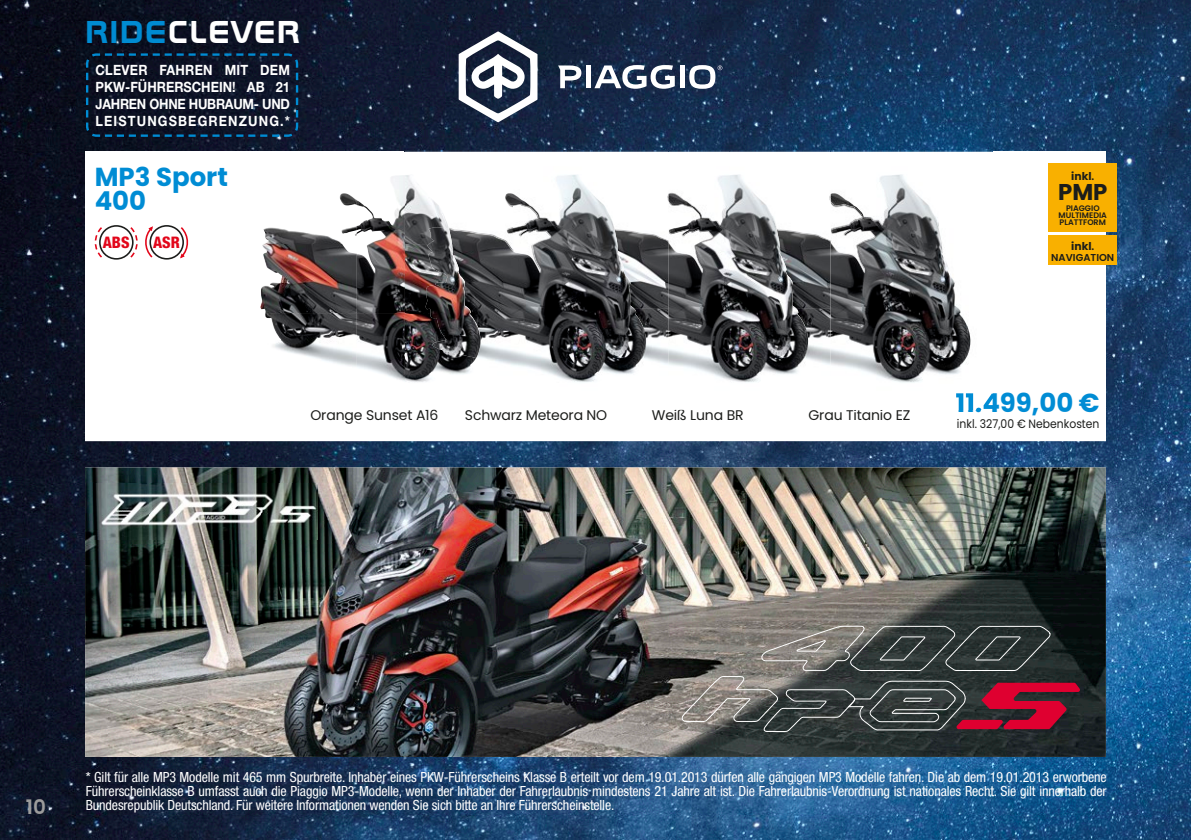
<style>
.page{position:relative;width:1191px;height:840px;background:#fff}
.page>*{position:absolute;margin:0;border:0;box-sizing:border-box;transform-origin:0 0}
.t1{font:700 32px "Space BT";letter-spacing:.075em;color:#fff}
.t2{font:700 26px/24px "Poppins";color:#008cd4}
.t3{font:700 22.8px "Poppins";color:#1c1d1b}
.t4{font:600 20px "Poppins";color:#9c9c9c}
.t5{font:800 condensed 16px "Helvetica Neue LT Pro";color:#e2061a}
.t6{font:700 14.2px/17px "Helvetica Neue LT Pro";color:#fff;text-align:justify;scale:.9 1}
.t7{font:condensed 14px/14px "Helvetica Neue LT Pro";letter-spacing:-.01em;color:#fff;text-align:justify}
.t8{font:14px "Poppins";letter-spacing:-.01em;color:#1c1d1b}
.t9{font:12px "Poppins";color:#1c1d1b;scale:.9 1}
.t10{font:700 10.8px "Poppins";color:#1c1d1b}
.t11{font:600 10px "Poppins";color:#1c1d1b}
.t12{font:600 8px/7.2px "Poppins";color:#1c1d1b;text-align:center}
.s1{color:#008bd2}
.s2{font-weight:600}
</style>
<div class="page">
<img style="left:0;top:0;width:1191px;height:839px">
<svg style="left:85px;top:152px;width:1021px;height:289px"></svg>
<div style="left:100px;top:226px;width:33px;height:33px;background:#fff;border-radius:50%"></div>
<div style="left:99px;top:225px;width:35px;height:34px;border:2px solid #1c1d1b;border-radius:50%"></div>
<svg style="left:93px;top:225px;width:11px;height:34px"></svg>
<div style="left:150px;top:226px;width:33px;height:33px;background:#fff;border-radius:50%"></div>
<div style="left:149px;top:225px;width:35px;height:34px;border:2px solid #1c1d1b;border-radius:50%"></div>
<svg style="left:179px;top:225px;width:10px;height:34px"></svg>
<svg style="left:129px;top:225px;width:25px;height:34px"></svg>
<img style="left:729px;top:151px;width:263px;height:1px">
<img style="left:830px;top:152px;width:108px;height:121px">
<img style="left:938px;top:152px;width:54px;height:257px">
<img style="left:830px;top:371px;width:108px;height:38px">
<img style="left:956px;top:392px;width:36px;height:17px">
<img style="left:830px;top:409px;width:79px;height:1px">
<img style="left:830px;top:174px;width:71px;height:61px">
<img style="left:668px;top:151px;width:61px;height:122px">
<img style="left:668px;top:368px;width:61px;height:41px">
<img style="left:668px;top:409px;width:61px;height:1px">
<img style="left:729px;top:152px;width:101px;height:64px">
<img style="left:772px;top:216px;width:5px;height:26px">
<img style="left:763px;top:358px;width:40px;height:17px">
<svg style="left:729px;top:409px;width:14px;height:1px"></svg>
<svg style="left:809px;top:409px;width:21px;height:1px"></svg>
<img style="left:777px;top:194px;width:53px;height:115px">
<img style="left:796px;top:308px;width:34px;height:58px">
<img style="left:668px;top:174px;width:71px;height:61px">
<img style="left:405px;top:151px;width:263px;height:1px">
<img style="left:405px;top:152px;width:108px;height:64px">
<img style="left:513px;top:152px;width:54px;height:121px">
<img style="left:447px;top:216px;width:66px;height:35px">
<img style="left:436px;top:358px;width:40px;height:17px">
<img style="left:513px;top:367px;width:54px;height:42px">
<img style="left:567px;top:152px;width:101px;height:64px">
<img style="left:610px;top:216px;width:4px;height:26px">
<img style="left:601px;top:358px;width:40px;height:17px">
<svg style="left:652px;top:409px;width:16px;height:1px"></svg>
<img style="left:614px;top:194px;width:54px;height:115px">
<img style="left:634px;top:308px;width:34px;height:58px">
<img style="left:505px;top:174px;width:72px;height:61px">
<img style="left:263px;top:193px;width:93px;height:51px">
<img style="left:356px;top:175px;width:49px;height:138px">
<img style="left:260px;top:244px;width:97px;height:69px">
<img style="left:265px;top:313px;width:24px;height:40px">
<img style="left:356px;top:313px;width:41px;height:67px">
<img style="left:405px;top:174px;width:44px;height:70px">
<img style="left:405px;top:244px;width:20px;height:70px">
<img style="left:405px;top:314px;width:31px;height:69px">
<img style="left:425px;top:229px;width:22px;height:117px">
<img style="left:85px;top:467px;width:1020px;height:289px">
<img style="left:93px;top:483px;width:224px;height:56px">
<svg style="left:681px;top:622px;width:399px;height:109px;background:#5c5151"></svg>
<div style="left:1048px;top:163px;width:68px;height:68px;background:#f9b000"></div>
<div style="left:1048px;top:235px;width:68px;height:30px;background:#f9b000"></div>
<svg style="left:558px;top:65px;width:23px;height:23px"></svg>
<div style="left:585px;top:65px;width:5px;height:23px;background:#fff"></div>
<div style="left:679px;top:65px;width:5px;height:23px;background:#fff"></div>
<svg style="left:594px;top:65px;width:81px;height:24px"></svg>
<svg style="left:458px;top:31px;width:79px;height:91px"></svg>
<svg style="left:689px;top:65px;width:33px;height:24px"></svg>
<svg style="left:85px;top:52px;width:214px;height:86px;background:#0c172c"></svg>
<h1 class="t1" style="left:86px;top:13px;width:215px"><span class="s1">RIDE</span>CLEVER</h1>
<p class="t6" style="left:95px;top:61px;width:218px">CLEVER FAHREN MIT DEM PKW-FÜHRERSCHEIN! AB 21<br>JAHREN OHNE HUBRAUM- UND LEISTUNGSBEGRENZUNG.*</p>
<h2 class="t2" style="left:95px;top:164px;width:135px">MP3 Sport<br>400</h2>
<p class="t5" style="left:103px;top:232px;width:28px">ABS</p>
<p class="t5" style="left:153px;top:232px;width:28px">ASR</p>
<p class="t10" style="left:1071px;top:170px;width:25px">inkl<span class="s2">.</span></p>
<h3 class="t3" style="left:1058px;top:178px;width:51px">PMP</h3>
<p class="t12" style="left:1058px;top:204px;width:50px">PIAGGIO<br>MULTIMEDIA<br>PLATTFORM</p>
<p class="t10" style="left:1071px;top:240px;width:25px">inkl<span class="s2">.</span></p>
<p class="t11" style="left:1051px;top:252px;width:64px">NAVIGATION</p>
<p class="t8" style="left:310px;top:406px;width:130px">Orange Sunset A16</p>
<p class="t8" style="left:465px;top:406px;width:144px">Schwarz Meteora NO</p>
<p class="t8" style="left:652px;top:406px;width:93px">Weiß Luna BR</p>
<p class="t8" style="left:808px;top:406px;width:103px">Grau Titanio EZ</p>
<h2 class="t2" style="left:955px;top:391px;width:146px">11.499,00 €</h2>
<p class="t9" style="left:957px;top:417px;width:160px">inkl. 327,00 € Nebenkosten</p>
<h3 class="t4" style="left:26px;top:795px;width:22px">10</h3>
<p class="t7" style="left:86px;top:769px;width:1022px">* Gilt für alle MP3 Modelle mit 465 mm Spurbreite. Inhaber eines PKW-Führerscheins Klasse B erteilt vor dem 19.01.2013 dürfen alle gängigen MP3 Modelle fahren. Die ab dem 19.01.2013 erworbene Führerscheinklasse B umfasst auch die Piaggio MP3-Modelle, wenn der Inhaber der Fahrerlaubnis mindestens 21 Jahre alt ist. Die Fahrerlaubnis-Verordnung ist nationales Recht. Sie gilt innerhalb der Bundesrepublik Deutschland. Für weitere Informationen wenden Sie sich bitte an Ihre Führerscheinstelle.</p>
</div>
